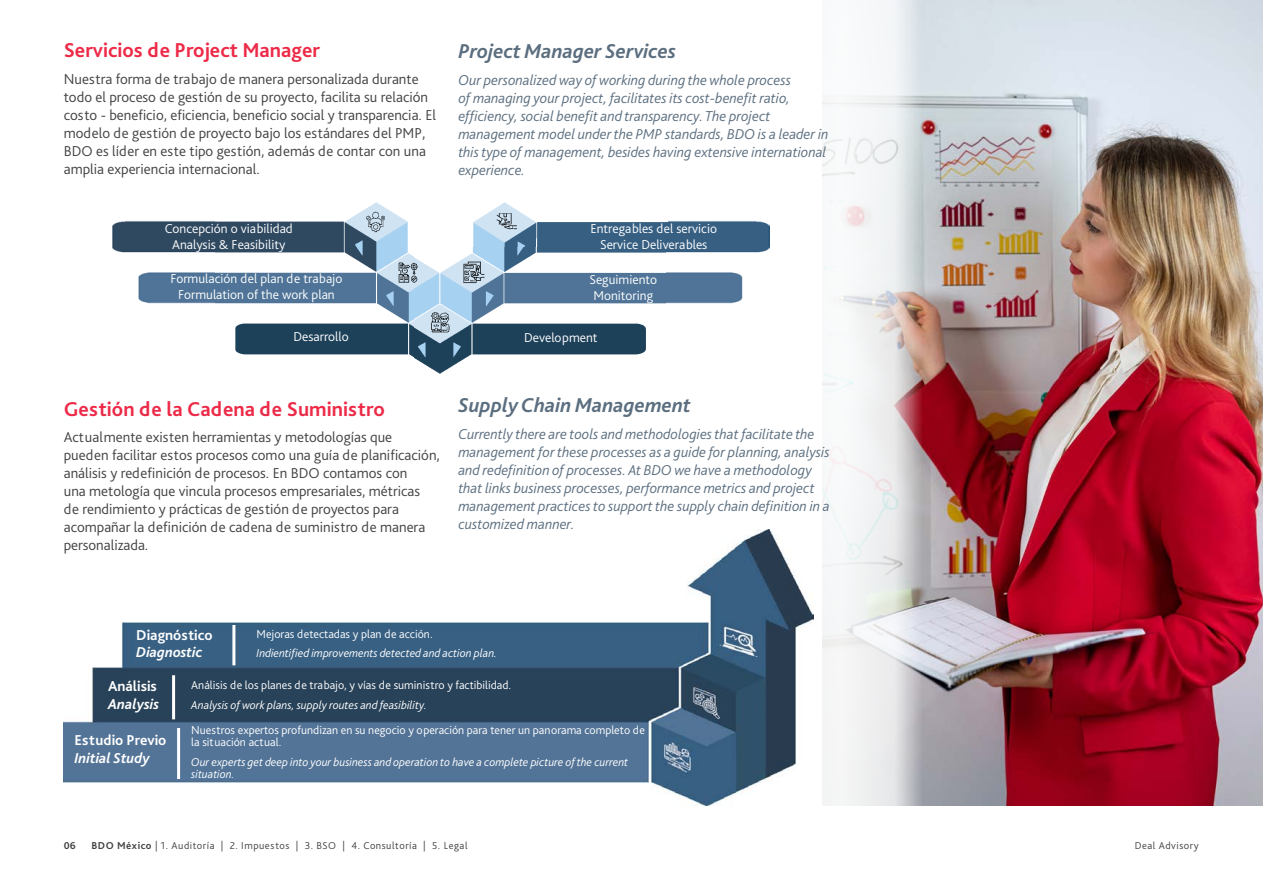
<style>
.page{position:relative;width:1263px;height:893px;background:#fff}
.page>*{position:absolute;margin:0;border:0;box-sizing:border-box;transform-origin:0 0}
.Body_text{font:700 21px "Bliss Pro";color:#ed2a48}
.Body_text-2{font:italic 700 21px "Bliss Pro";color:#5b6e7f}
.Body_text-3{font:300 15px/18px "Bliss Pro";color:#414140}
.Body_text-4{font:italic 300 15px/18px "Bliss Pro";color:#5b6e7f}
.Cover_subtitle{font:700 15px "Bliss Pro";color:#fff}
.Cover_subtitle-2{font:italic 700 15px "Bliss Pro";color:#fff}
.Cover_subtitle-3{font:300 13.5px/16.2px "Bliss Pro";color:#fff;text-align:center}
.Cover_subtitle-4{font:300 12px/12px "Bliss Pro";color:#fff}
.Cover_subtitle-5{font:italic 300 12px/12px "Bliss Pro";color:#fff}
.t1{font:300 10.5px "Bliss Pro";letter-spacing:.05em;color:#414140}
.t2{font:700 10.5px "Bliss Pro";color:#414140}
.s1{font-weight:700}
</style>
<div class="page">
<img style="left:1017px;top:0;width:246px;height:806px">
<svg style="left:822px;top:0;width:195px;height:806px"></svg>
<img style="left:64px;top:529px;width:750px;height:277px">
<img style="left:214px;top:203px;width:201px;height:156px">
<img style="left:415px;top:246px;width:252px;height:127px">
<img style="left:112px;top:221px;width:102px;height:83px">
<img style="left:667px;top:221px;width:102px;height:83px">
<img style="left:473px;top:203px;width:195px;height:43px">
<hr style="left:232px;top:625px;width:3px;height:40px;background:#fff">
<hr style="left:172px;top:675px;width:3px;height:44px;background:#fff">
<hr style="left:177px;top:728px;width:3px;height:51px;background:#fff">
<p class="Body_text" style="left:64px;top:37px;width:258px">Servicios de Project Manager</p>
<p class="Body_text-3" style="left:64px;top:70px;width:374px">Nuestra forma de trabajo de manera personalizada durante todo el proceso de gestión de su proyecto, facilita su relación costo - beneficio, eficiencia, beneficio social y transparencia. El modelo de gestión de proyecto bajo los estándares del PMP, BDO es líder en este tipo gestión, además de contar con una amplia experiencia internacional.</p>
<p class="Cover_subtitle-3" style="left:165px;top:220px;width:129px">Concepción o viabilidad<br>Analysis &amp; Feasibility</p>
<p class="Cover_subtitle-3" style="left:171px;top:270px;width:173px">Formulación del plan de trabajo<br>Formulation of the work plan</p>
<p class="Cover_subtitle-3" style="left:293px;top:328px;width:57px">Desarrollo</p>
<p class="Body_text-2" style="left:458px;top:38px;width:219px">Project Manager Services</p>
<p class="Body_text-4" style="left:458px;top:71px;width:372px">Our personalized way of working during the whole process<br>of managing your project, facilitates its cost-benefit ratio, efficiency, social benefit and transparency. The project management model under the PMP standards, BDO is a leader in this type of management, besides having extensive international experience.</p>
<p class="Cover_subtitle-3" style="left:590px;top:220px;width:128px">Entregables del servicio<br>Service Deliverables</p>
<p class="Cover_subtitle-3" style="left:589px;top:271px;width:69px;text-align:left">Seguimiento<br>Monitoring</p>
<p class="Cover_subtitle-3" style="left:524px;top:329px;width:75px">Development</p>
<p class="Body_text" style="left:64px;top:396px;width:322px">Gestión de la Cadena de Suministro</p>
<p class="Body_text-3" style="left:64px;top:428px;width:378px">Actualmente existen herramientas y metodologías que pueden facilitar estos procesos como una guía de planificación, análisis y redefinición de procesos. En BDO contamos con<br>una metología que vincula procesos empresariales, métricas<br>de rendimiento y prácticas de gestión de proyectos para acompañar la definición de cadena de suministro de manera personalizada.</p>
<p class="Body_text-2" style="left:458px;top:392px;width:234px">Supply Chain Management</p>
<p class="Body_text-4" style="left:458px;top:425px;width:373px">Currently there are tools and methodologies that facilitate the management for these processes as a guide for planning, analysis and redefinition of processes. At BDO we have a methodology that links business processes, performance metrics and project management practices to support the supply chain definition in a customized manner.</p>
<p class="Cover_subtitle" style="left:136px;top:626px;width:78px">Diagnóstico</p>
<p class="Cover_subtitle-2" style="left:136px;top:643px;width:68px">Diagnostic</p>
<p class="Cover_subtitle-4" style="left:256px;top:628px;width:178px">Mejoras detectadas y plan de acción.</p>
<p class="Cover_subtitle-5" style="left:256px;top:647px;width:242px">Indientified improvements detected and action plan.</p>
<p class="Cover_subtitle" style="left:108px;top:677px;width:50px">Análisis</p>
<p class="Cover_subtitle-2" style="left:108px;top:694px;width:53px">Analysis</p>
<p class="Cover_subtitle" style="left:74px;top:731px;width:93px">Estudio Previo</p>
<p class="Cover_subtitle-2" style="left:74px;top:748px;width:77px">Initial Study</p>
<p class="Cover_subtitle-4" style="left:191px;top:679px;width:321px">Análisis de los planes de trabajo, y vías de suministro y factibilidad.</p>
<p class="Cover_subtitle-5" style="left:191px;top:699px;width:237px">Analysis of work plans, supply routes and feasibility.</p>
<p class="Cover_subtitle-4" style="left:191px;top:723px;width:455px">Nuestros expertos profundizan en su negocio y operación para tener un panorama completo de la situación actual.</p>
<p class="Cover_subtitle-5" style="left:191px;top:756px;width:438px">Our experts get deep into your business and operation to have a complete picture of the current situation.</p>
<p class="t2" style="left:64px;top:839px;width:13px">06</p>
<p class="t1" style="left:91px;top:839px;width:378px"><span class="s1">BDO México</span> | 1. Auditoría | 2. Impuestos | 3. BSO | 4. Consultoría | 5. Legal</p>
<p class="t1" style="left:1135px;top:839px;width:65px">Deal Advisory</p>
</div>
